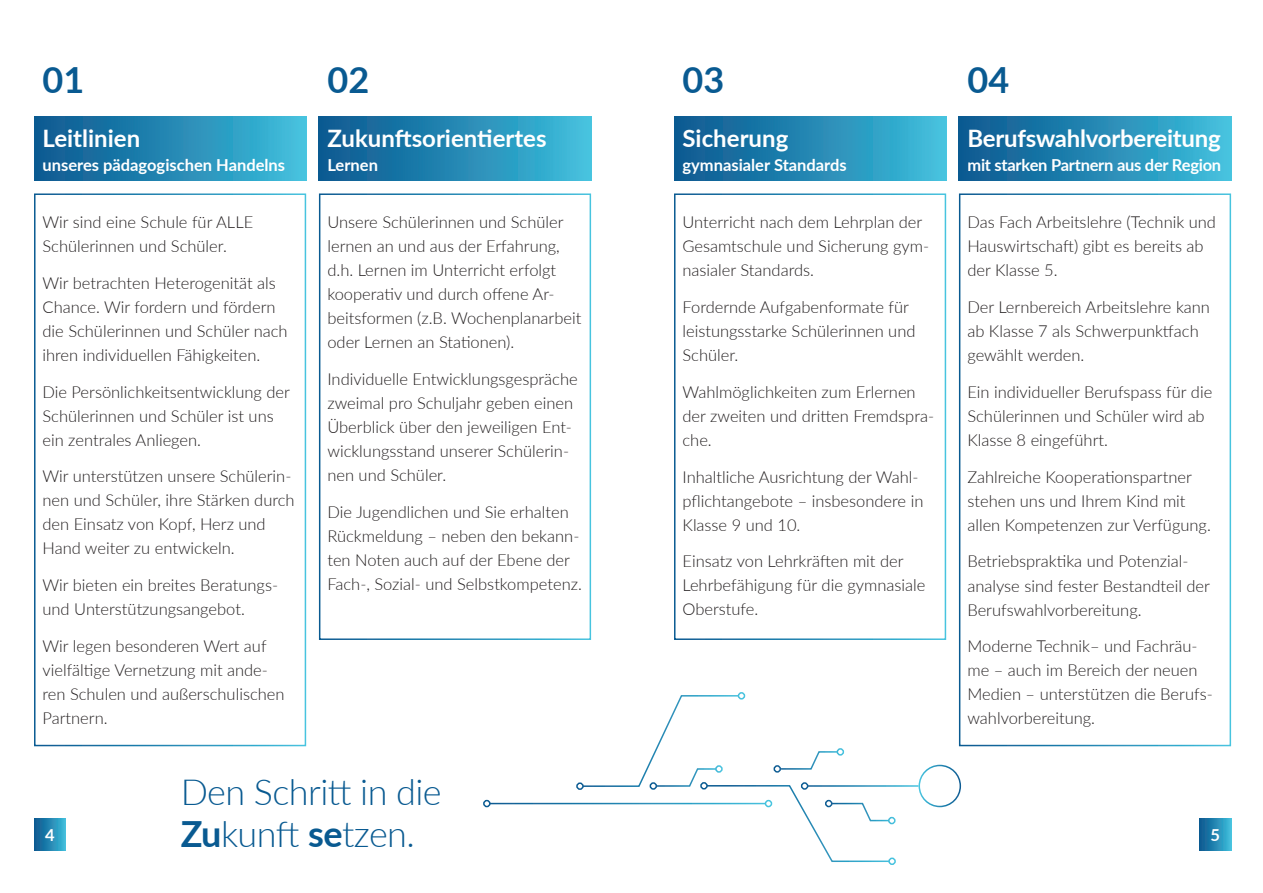
<style>
.page{position:relative;width:1263px;height:893px;background:#fff}
.page>*{position:absolute;margin:0;border:0;box-sizing:border-box;transform-origin:0 0}
.t1{font:300 36px/42px "Lato";letter-spacing:-.015em;color:#095a91}
.t2{font:700 36px "Lato";color:#095a91}
.t3{font:700 24px "Lato";color:#fff}
.t4{font:300 16.5px/24px "Lato";color:#231f20}
.t5{font:700 16.5px "Lato";color:#fff}
.s1{font-weight:700}
</style>
<div class="page">
<div style="left:34px;top:117px;width:272px;height:64px;background:linear-gradient(to right,#0a558e,#41bedc)"></div>
<div style="left:674px;top:117px;width:272px;height:64px;background:linear-gradient(to right,#0a558e,#41bedc)"></div>
<div style="left:319px;top:117px;width:272px;height:64px;background:linear-gradient(to right,#0a558e,#41bedc)"></div>
<div style="left:959px;top:117px;width:272px;height:64px;background:linear-gradient(to right,#0a558e,#41bedc)"></div>
<div style="left:34px;top:193px;width:272px;height:553px;border:2px solid #fff"></div>
<div style="left:674px;top:193px;width:272px;height:447px;border:2px solid #fff"></div>
<div style="left:319px;top:193px;width:272px;height:447px;border:2px solid #fff"></div>
<div style="left:959px;top:193px;width:272px;height:553px;border:2px solid #fff"></div>
<div style="left:918px;top:765px;width:43px;height:42px;border:2px solid #fff;border-radius:50%"></div>
<div style="left:576px;top:782px;width:8px;height:8px;border:2px solid #fff;border-radius:50%"></div>
<div style="left:738px;top:692px;width:7px;height:8px;border:2px solid #fff;border-radius:50%"></div>
<div style="left:888px;top:857px;width:8px;height:8px;border:2px solid #fff;border-radius:50%"></div>
<div style="left:483px;top:800px;width:8px;height:7px;border:2px solid #fff;border-radius:50%"></div>
<svg style="left:581px;top:694px;width:309px;height:169px"></svg>
<div style="left:825px;top:800px;width:7px;height:7px;border:2px solid #fff;border-radius:50%"></div>
<div style="left:888px;top:817px;width:7px;height:7px;border:2px solid #fff;border-radius:50%"></div>
<div style="left:34px;top:819px;width:32px;height:31px;background:linear-gradient(to right,#0b558d,#3db8d8)"></div>
<div style="left:1199px;top:819px;width:32px;height:31px;background:linear-gradient(to right,#0b558d,#3db8d8)"></div>
<h1 class="t2" style="left:43px;top:53px;width:43px">01</h1>
<h1 class="t2" style="left:327px;top:53px;width:43px">02</h1>
<h1 class="t2" style="left:682px;top:53px;width:43px">03</h1>
<h1 class="t2" style="left:967px;top:53px;width:43px">04</h1>
<h2 class="t3" style="left:43px;top:120px;width:99px">Leitlinien</h2>
<p class="t5" style="left:43px;top:153px;width:244px">unseres pädagogischen Handelns</p>
<h2 class="t3" style="left:327px;top:120px;width:221px">Zukunftsorientiertes</h2>
<p class="t5" style="left:327px;top:153px;width:52px">Lernen</p>
<h2 class="t3" style="left:682px;top:120px;width:107px">Sicherung</h2>
<p class="t5" style="left:682px;top:153px;width:166px">gymnasialer Standards</p>
<h2 class="t3" style="left:967px;top:120px;width:255px">Berufswahlvorbereitung</h2>
<p class="t5" style="left:967px;top:153px;width:255px">mit starken Partnern aus der Region</p>
<p class="t4" style="left:43px;top:209px;width:212px">Wir sind eine Schule für ALLE<br>Schülerinnen und Schüler.</p>
<p class="t4" style="left:43px;top:270px;width:247px">Wir betrachten Heterogenität als Chance. Wir fordern und fördern die Schülerinnen und Schüler nach ihren individuellen Fähigkeiten.</p>
<p class="t4" style="left:43px;top:379px;width:249px">Die Persönlichkeitsentwicklung der<br>Schülerinnen und Schüler ist uns ein zentrales Anliegen.</p>
<p class="t4" style="left:43px;top:464px;width:254px">Wir unterstützen unsere Schülerin&shy;nen und Schüler, ihre Stärken durch den Einsatz von Kopf, Herz und<br>Hand weiter zu entwickeln.</p>
<p class="t4" style="left:43px;top:573px;width:237px">Wir bieten ein breites Beratungs&shy;und Unterstützungsangebot.</p>
<p class="t4" style="left:43px;top:633px;width:243px">Wir legen besonderen Wert auf vielfältige Vernetzung mit ande&shy;ren Schulen und außerschulischen<br>Partnern.</p>
<p class="t4" style="left:327px;top:210px;width:255px">Unsere Schülerinnen und Schüler lernen an und aus der Erfahrung, d.h. Lernen im Unterricht erfolgt kooperativ und durch offene Ar&shy;beitsformen (z.B. Wochenplanarbeit oder Lernen an Stationen).</p>
<p class="t4" style="left:327px;top:367px;width:252px">Individuelle Entwicklungsgespräche zweimal pro Schuljahr geben einen<br>Überblick über den jeweiligen Ent&shy;wicklungsstand unserer Schülerin&shy;nen und Schüler.</p>
<p class="t4" style="left:327px;top:499px;width:256px">Die Jugendlichen und Sie erhalten Rückmeldung – neben den bekann&shy;ten Noten auch auf der Ebene der Fach-, Sozial- und Selbstkompetenz.</p>
<p class="t4" style="left:682px;top:210px;width:248px">Unterricht nach dem Lehrplan der<br>Gesamtschule und Sicherung gym&shy;nasialer Standards.</p>
<p class="t4" style="left:682px;top:294px;width:234px">Fordernde Aufgabenformate für leistungsstarke Schülerinnen und<br>Schüler.</p>
<p class="t4" style="left:682px;top:379px;width:253px">Wahlmöglichkeiten zum Erlernen der zweiten und dritten Fremdspra&shy;che.</p>
<p class="t4" style="left:682px;top:464px;width:242px">Inhaltliche Ausrichtung der Wahl&shy;pflichtangebote – insbesondere in<br>Klasse 9 und 10.</p>
<p class="t4" style="left:682px;top:549px;width:244px">Einsatz von Lehrkräften mit der<br>Lehrbefähigung für die gymnasiale<br>Oberstufe.</p>
<p class="t4" style="left:967px;top:210px;width:250px">Das Fach Arbeitslehre (Technik und<br>Hauswirtschaft) gibt es bereits ab der Klasse 5.</p>
<p class="t4" style="left:967px;top:295px;width:244px">Der Lernbereich Arbeitslehre kann ab Klasse 7 als Schwerpunktfach gewählt werden.</p>
<p class="t4" style="left:967px;top:379px;width:246px">Ein individueller Berufspass für die<br>Schülerinnen und Schüler wird ab<br>Klasse 8 eingeführt.</p>
<p class="t4" style="left:967px;top:464px;width:245px">Zahlreiche Kooperationspartner stehen uns und Ihrem Kind mit allen Kompetenzen zur Verfügung.</p>
<p class="t4" style="left:967px;top:549px;width:244px">Betriebspraktika und Potenzial&shy;analyse sind fester Bestandteil der<br>Berufswahlvorbereitung.</p>
<p class="t4" style="left:967px;top:634px;width:247px">Moderne Technik– und Fachräu&shy;me – auch im Bereich der neuen<br>Medien – unterstützen die Berufs&shy;wahlvorbereitung.</p>
<h1 class="t1" style="left:181px;top:770px;width:262px">Den Schritt in die<br><span class="s1">Zu</span>kunft <span class="s1">se</span>tzen.</h1>
<p class="t5" style="left:45px;top:823px;width:11px">4</p>
<p class="t5" style="left:1210px;top:823px;width:11px">5</p>
</div>
